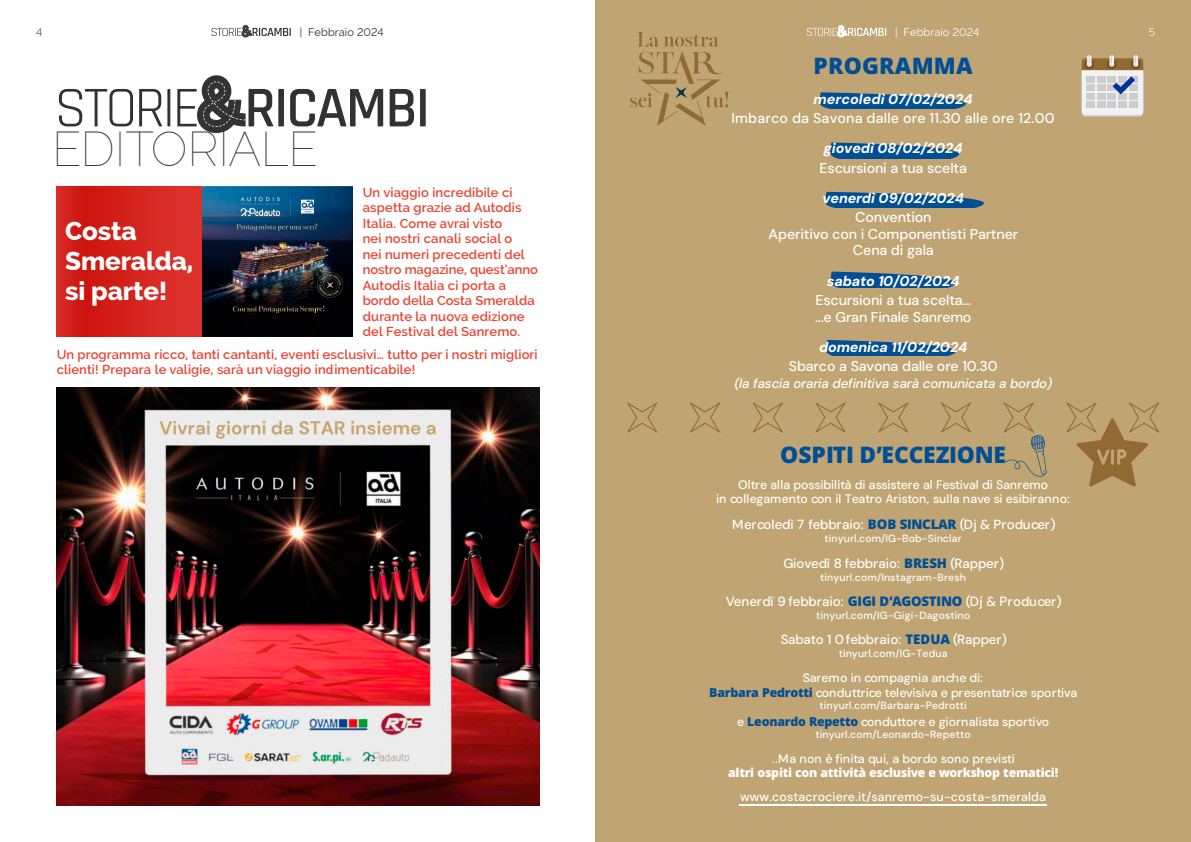
<style>
.page{position:relative;width:1191px;height:842px;background:#fff}
.page>*{position:absolute;margin:0;border:0;box-sizing:border-box;transform-origin:0 0}
.t1{font:100 48px "Raleway";letter-spacing:-.01em;color:#333232}
.t2{font:800 26px/30px "Raleway";letter-spacing:-.005em;color:#fff}
.t3{font:800 22.8px "Open Sans";color:#004e94}
.t4{font:500 14.2px/16.6px "DM Sans";letter-spacing:-.01em;color:#fff;text-align:center}
.t5{font:italic 800 14.2px "DM Sans";letter-spacing:-.01em;color:#fff}
.t6{font:500 14.2px "DM Sans";letter-spacing:.01em;color:#fff}
.t7{font:500 13.3px "DM Sans";letter-spacing:-.01em;color:#fff}
.t8{font:italic 500 13.3px "DM Sans";letter-spacing:-.015em;color:#fff}
.t9{font:600 13px/15.5px "Raleway";letter-spacing:.01em;color:#e84434}
.t10{font:500 12.3px/14.6px "DM Sans";letter-spacing:.005em;color:#fff;text-align:center}
.t11{font:500 12.3px/14.6px "DM Sans";letter-spacing:-.02em;color:#fff;text-align:center}
.t12{font:800 12.3px "Open Sans";letter-spacing:-.025em;color:#fff}
.t13{font:11px "Raleway";letter-spacing:.01em;color:#333232}
.t14{font:11px "Raleway";letter-spacing:.01em;color:#fff}
.t15{font:300 11px "Raleway";color:#333232}
.t16{font:300 11px "Raleway";color:#fff}
.t17{font:500 10.4px "DM Sans";letter-spacing:.01em;color:#fff}
.s1{font-family:"Open Sans";font-weight:800;color:#004e94}
</style>
<div class="page">
<div style="left:595px;top:0;width:596px;height:842px;background:#c0a473"></div>
<svg style="left:819px;top:92px;width:147px;height:16px"></svg>
<svg style="left:825px;top:192px;width:159px;height:16px"></svg>
<svg style="left:830px;top:272px;width:126px;height:16px"></svg>
<svg style="left:825px;top:340px;width:131px;height:16px"></svg>
<hr style="left:739px;top:805px;width:307px;height:1px;background:#fff">
<svg style="left:830px;top:142px;width:130px;height:16px"></svg>
<svg style="left:212px;top:25px;width:79px;height:12px"></svg>
<svg style="left:59px;top:75px;width:367px;height:58px"></svg>
<svg style="left:807px;top:25px;width:79px;height:12px"></svg>
<img style="left:56px;top:387px;width:483px;height:419px">
<img style="left:202px;top:186px;width:150px;height:151px">
<svg style="left:57px;top:186px;width:145px;height:151px;background:#d5241d"></svg>
<svg style="left:630px;top:32px;width:98px;height:94px"></svg>
<svg style="left:1081px;top:55px;width:62px;height:62px;background:#c9c3bc"></svg>
<svg style="left:627px;top:402px;width:31px;height:31px"></svg>
<svg style="left:690px;top:402px;width:31px;height:31px"></svg>
<svg style="left:815px;top:402px;width:31px;height:31px"></svg>
<svg style="left:752px;top:402px;width:31px;height:31px"></svg>
<svg style="left:878px;top:402px;width:31px;height:31px"></svg>
<svg style="left:1002px;top:402px;width:44px;height:75px"></svg>
<svg style="left:940px;top:402px;width:32px;height:31px"></svg>
<svg style="left:1066px;top:402px;width:94px;height:84px"></svg>
<p class="t15" style="left:36px;top:26px;width:8px">4</p>
<p class="t13" style="left:300px;top:26px;width:86px">| Febbraio 2024</p>
<p class="t16" style="left:1148px;top:26px;width:8px">5</p>
<p class="t14" style="left:895px;top:26px;width:86px">| Febbraio 2024</p>
<h1 class="t1" style="left:52px;top:120px;width:267px">EDITORIALE</h1>
<h2 class="t2" style="left:65px;top:216px;width:130px">Costa<br>Smeralda, si parte!</h2>
<p class="t9" style="left:363px;top:184px;width:177px">Un viaggio incredibile ci aspetta grazie ad Autodis<br>Italia. Come avrai visto<br>nei nostri canali social o<br>nei numeri precedenti del nostro magazine, quest’anno<br>Autodis Italia ci porta a bordo della Costa Smeralda durante la nuova edizione del Festival del Sanremo.</p>
<p class="t9" style="left:57px;top:346px;width:482px">Un programma ricco, tanti cantanti, eventi esclusivi… tutto per i nostri migliori clienti! Prepara le valigie, sarà un viaggio indimenticabile!</p>
<h3 class="t3" style="left:813px;top:48px;width:161px">PROGRAMMA</h3>
<p class="t5" style="left:813px;top:90px;width:161px">mercoledì 07/02/2024</p>
<p class="t6" style="left:731px;top:109px;width:324px">Imbarco da Savona dalle ore 11.30 alle ore 12.00</p>
<p class="t5" style="left:824px;top:139px;width:140px">giovedì 08/02/2024</p>
<p class="t4" style="left:819px;top:159px;width:149px">Escursioni a tua scelta</p>
<p class="t5" style="left:822px;top:189px;width:143px">venerdì 09/02/2024</p>
<p class="t4" style="left:768px;top:209px;width:251px">Convention<br>Aperitivo con i Componentisti Partner<br>Cena di gala</p>
<p class="t4" style="left:815px;top:292px;width:158px;text-align:left">Escursioni a tua scelta... ...e Gran Finale Sanremo</p>
<p class="t5" style="left:827px;top:272px;width:134px">sabato 10/02/2024</p>
<p class="t5" style="left:819px;top:338px;width:150px">domenica 11/02/2024</p>
<p class="t4" style="left:789px;top:358px;width:210px">Sbarco a Savona dalle ore 10.30</p>
<p class="t8" style="left:734px;top:375px;width:319px">(la fascia oraria definitiva sarà comunicata a bordo)</p>
<h3 class="t3" style="left:780px;top:437px;width:227px">OSPITI D’ECCEZIONE</h3>
<p class="t10" style="left:716px;top:477px;width:355px">Oltre alla possibilità di assistere al Festival di Sanremo<br>in collegamento con il Teatro Ariston, sulla nave si esibiranno:</p>
<p class="t7" style="left:732px;top:516px;width:325px">Mercoledì 7 febbraio: <span class="s1">BOB SINCLAR</span> (Dj &amp; Producer)</p>
<p class="t17" style="left:824px;top:532px;width:139px">tinyurl.com/IG-Bob-Sinclar</p>
<p class="t7" style="left:783px;top:555px;width:222px">Giovedì 8 febbraio: <span class="s1">BRESH</span> (Rapper)</p>
<p class="t17" style="left:820px;top:570px;width:147px">tinyurl.com/Instagram-Bresh</p>
<p class="t7" style="left:726px;top:593px;width:337px">Venerdì 9 febbraio: <span class="s1">GIGI D’AGOSTINO</span> (Dj &amp; Producer)</p>
<p class="t17" style="left:816px;top:609px;width:155px">tinyurl.com/IG-Gigi-Dagostino</p>
<p class="t7" style="left:780px;top:631px;width:228px">Sabato 1 0febbraio: <span class="s1">TEDUA</span> (Rapper)</p>
<p class="t17" style="left:838px;top:647px;width:110px">tinyurl.com/IG-Tedua</p>
<p class="t11" style="left:709px;top:670px;width:369px">Saremo in compagnia anche di:<br><span class="s1">Barbara Pedrotti</span> conduttrice televisiva e presentatrice sportiva</p>
<p class="t10" style="left:737px;top:714px;width:314px">e <span class="s1">Leonardo Repetto</span> onduttore e giornalista sportivo</p>
<p class="t17" style="left:819px;top:699px;width:149px">tinyurl.com/Barbara-Pedrotti</p>
<p class="t10" style="left:861px;top:714px;width:9px">c</p>
<p class="t17" style="left:815px;top:728px;width:156px">tinyurl.com/Leonardo-Repetto</p>
<p class="t10" style="left:771px;top:751px;width:244px">..Ma non è finita qui, a bordo sono previsti</p>
<p class="t12" style="left:728px;top:763px;width:332px">altri ospiti con attività esclusive e workshop tematici!</p>
<p class="t10" style="left:740px;top:790px;width:307px">www.costacrociere.it/sanremo-su-costa-smeralda</p>
</div>
